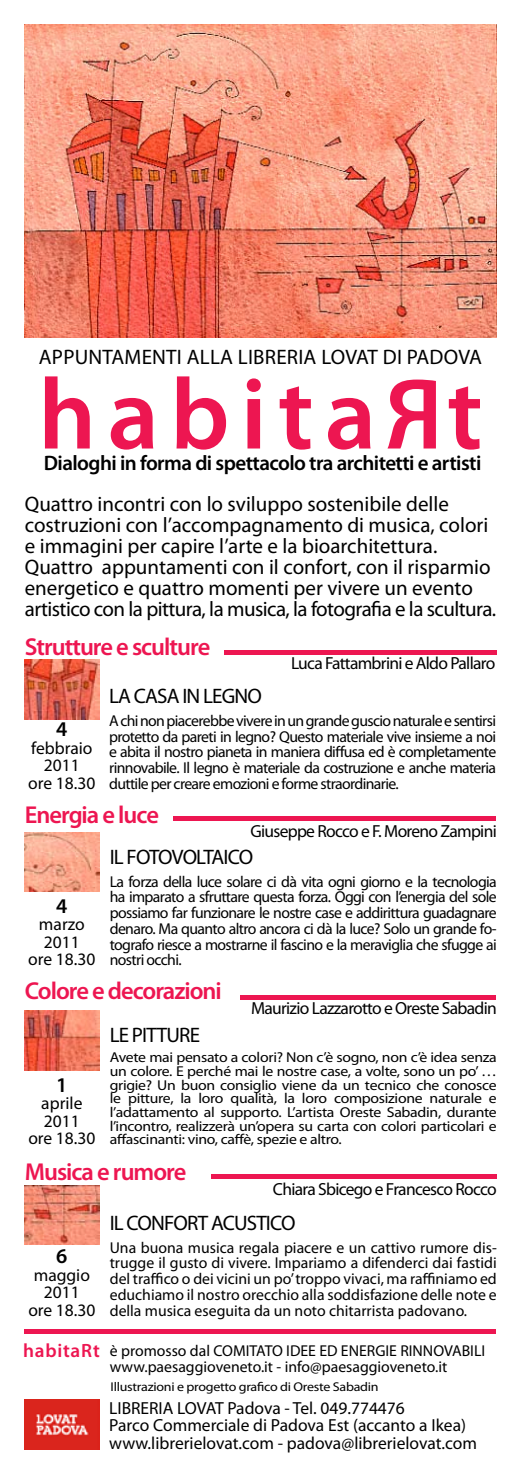
<style>
.page{position:relative;width:521px;height:1474px;background:#fff}
.page>*{position:absolute;margin:0;border:0;box-sizing:border-box;transform-origin:0 0}
.t1{font:600 101.5px "Myriad Pro";letter-spacing:.11em;color:#ed1651}
.t2{font:600 24.5px "Myriad Pro";letter-spacing:-.04em;color:#ed1651}
.t3{font:21px/21px "Myriad Pro";color:#000}
.t4{font:21px "Myriad Pro";letter-spacing:-.04em;color:#000}
.t5{font:600 21px "Myriad Pro";letter-spacing:-.025em;color:#000}
.t6{font:600 19.25px "Myriad Pro";letter-spacing:.04em;color:#ed1651}
.t7{font:17.5px/17.5px "Myriad Pro";letter-spacing:-.005em;color:#000;text-align:center}
.t8{font:17.5px "Myriad Pro";letter-spacing:-.04em;color:#000}
.t9{font:15.75px/15.8px "Myriad Pro";letter-spacing:-.005em;color:#000;text-align:justify}
.t10{font:14.35px/13.7px "Myriad Pro";letter-spacing:-.02em;color:#000;text-align:justify;scale:1.1 1}
.t11{font:12.78px "Myriad Pro";letter-spacing:-.02em;color:#000;scale:1.1 1}
</style>
<div class="page">
<svg style="left:387px;top:379px;width:49px;height:69px"></svg>
<img style="left:25px;top:659px;width:74px;height:60px">
<img style="left:25px;top:1010px;width:74px;height:60px">
<img style="left:25px;top:1185px;width:74px;height:59px">
<img style="left:25px;top:832px;width:74px;height:59px">
<img style="left:25px;top:25px;width:471px;height:312px">
<img style="left:25px;top:1399px;width:74px;height:50px">
<hr style="left:224px;top:650px;width:273px;height:4px;background:#ed1651">
<div style="left:241px;top:994px;width:255px;height:5px;background:#ed1651"></div>
<div style="left:211px;top:1173px;width:286px;height:5px;background:#ed1651"></div>
<div style="left:25px;top:1328px;width:471px;height:5px;background:#ed1651"></div>
<div style="left:174px;top:816px;width:322px;height:5px;background:#ed1651"></div>
<h3 class="t3" style="left:39px;top:346px;width:445px">APPUNTAMENTI ALLA LIBRERIA LOVAT DI PADOVA</h3>
<h1 class="t1" style="left:38px;top:350px;width:446px">habita t</h1>
<h3 class="t5" style="left:44px;top:449px;width:439px">Dialoghi in forma di spettacolo tra architetti e artisti</h3>
<p class="t3" style="left:25px;top:493px;width:473px">Quattro incontri con lo sviluppo sostenibile delle costruzioni con l’accompagnamento di musica, colori e immagini per capire l’arte e la bioarchitettura.<br>Quattro appuntamenti con il confort, con il risparmio energetico e quattro momenti per vivere un evento artistico con la pittura, la musica, la fotografia e la scultura.</p>
<h2 class="t2" style="left:25px;top:631px;width:187px">Strutture e sculture</h2>
<p class="t8" style="left:291px;top:652px;width:206px">Luca Fattambrini e Aldo Pallaro</p>
<h3 class="t5" style="left:56px;top:715px;width:13px">4</h3>
<p class="t7" style="left:28px;top:739px;width:69px">febbraio<br>2011<br>ore 18.30</p>
<h3 class="t4" style="left:109px;top:683px;width:154px">LA CASA IN LEGNO</h3>
<p class="t9" style="left:109px;top:712px;width:388px">A chi non piacerebbe vivere in un grande guscio naturale e sentirsi protetto da pareti in legno? Questo materiale vive insieme a noi e abita il nostro pianeta in maniera diffusa ed è completamente rinnovabile. Il legno è materiale da costruzione e anche materia duttile per creare emozioni e forme straordinarie.</p>
<h2 class="t2" style="left:25px;top:799px;width:136px">Energia e luce</h2>
<p class="t8" style="left:250px;top:820px;width:248px">Giuseppe Rocco e F. Moreno Zampini</p>
<h3 class="t5" style="left:56px;top:892px;width:13px">4</h3>
<p class="t7" style="left:28px;top:915px;width:69px">marzo<br>2011<br>ore 18.30</p>
<h3 class="t4" style="left:110px;top:843px;width:145px">IL FOTOVOLTAICO</h3>
<p class="t9" style="left:110px;top:873px;width:388px">La forza della luce solare ci dà vita ogni giorno e la tecnologia ha imparato a sfruttare questa forza. Oggi con l’energia del sole possiamo far funzionare le nostre case e addirittura guadagnare denaro. Ma quanto altro ancora ci dà la luce? Solo un grande fo&shy;tografo riesce a mostrarne il fascino e la meraviglia che sfugge ai nostri occhi.</p>
<h2 class="t2" style="left:25px;top:975px;width:199px">Colore e decorazioni</h2>
<p class="t8" style="left:251px;top:997px;width:247px">Maurizio Lazzarotto e Oreste Sabadin</p>
<h3 class="t5" style="left:56px;top:1071px;width:13px">1</h3>
<p class="t7" style="left:28px;top:1094px;width:69px">aprile<br>2011<br>ore 18.30</p>
<h3 class="t4" style="left:110px;top:1021px;width:92px">LE PITTURE</h3>
<p class="t10" style="left:110px;top:1050px;width:353px">Avete mai pensato a colori? Non c’è sogno, non c’è idea senza un colore. E perché mai le nostre case, a volte, sono un po’ … grigie? Un buon consiglio viene da un tecnico che conosce le pitture, la loro qualità, la loro composizione naturale e l’adattamento al supporto. L’artista Oreste Sabadin, durante l’incontro, realizzerà un’opera su carta con colori particolari e affascinanti: vino, caffè, spezie e altro.</p>
<h2 class="t2" style="left:25px;top:1155px;width:163px">Musica e rumore</h2>
<p class="t8" style="left:273px;top:1178px;width:225px">Chiara Sbicego e Francesco Rocco</p>
<h3 class="t5" style="left:56px;top:1242px;width:13px">6</h3>
<p class="t7" style="left:28px;top:1265px;width:69px">maggio<br>2011<br>ore 18.30</p>
<p class="t6" style="left:23px;top:1338px;width:78px">habitaRt</p>
<h3 class="t4" style="left:110px;top:1209px;width:187px">IL CONFORT ACUSTICO</h3>
<p class="t9" style="left:110px;top:1239px;width:388px">Una buona musica regala piacere e un cattivo rumore dis&shy;trugge il gusto di vivere. Impariamo a difenderci dai fastidi del traffico o dei vicini un po’ troppo vivaci, ma raffiniamo ed educhiamo il nostro orecchio alla soddisfazione delle note e della musica eseguita da un noto chitarrista padovano.</p>
<p class="t9" style="left:110px;top:1342px;width:377px">è promosso dal COMITATO IDEE ED ENERGIE RINNOVABILI www.paesaggioveneto.it - info@paesaggioveneto.it</p>
<p class="t11" style="left:111px;top:1378px;width:245px">Illustrazioni e progetto grafico di Oreste Sabadin</p>
<p class="t7" style="left:109px;top:1398px;width:369px;text-align:left">LIBRERIA LOVAT Padova - Tel. 049.774476<br>Parco Commerciale di Padova Est (accanto a Ikea) www.librerielovat.com - padova@librerielovat.com</p>
</div>
